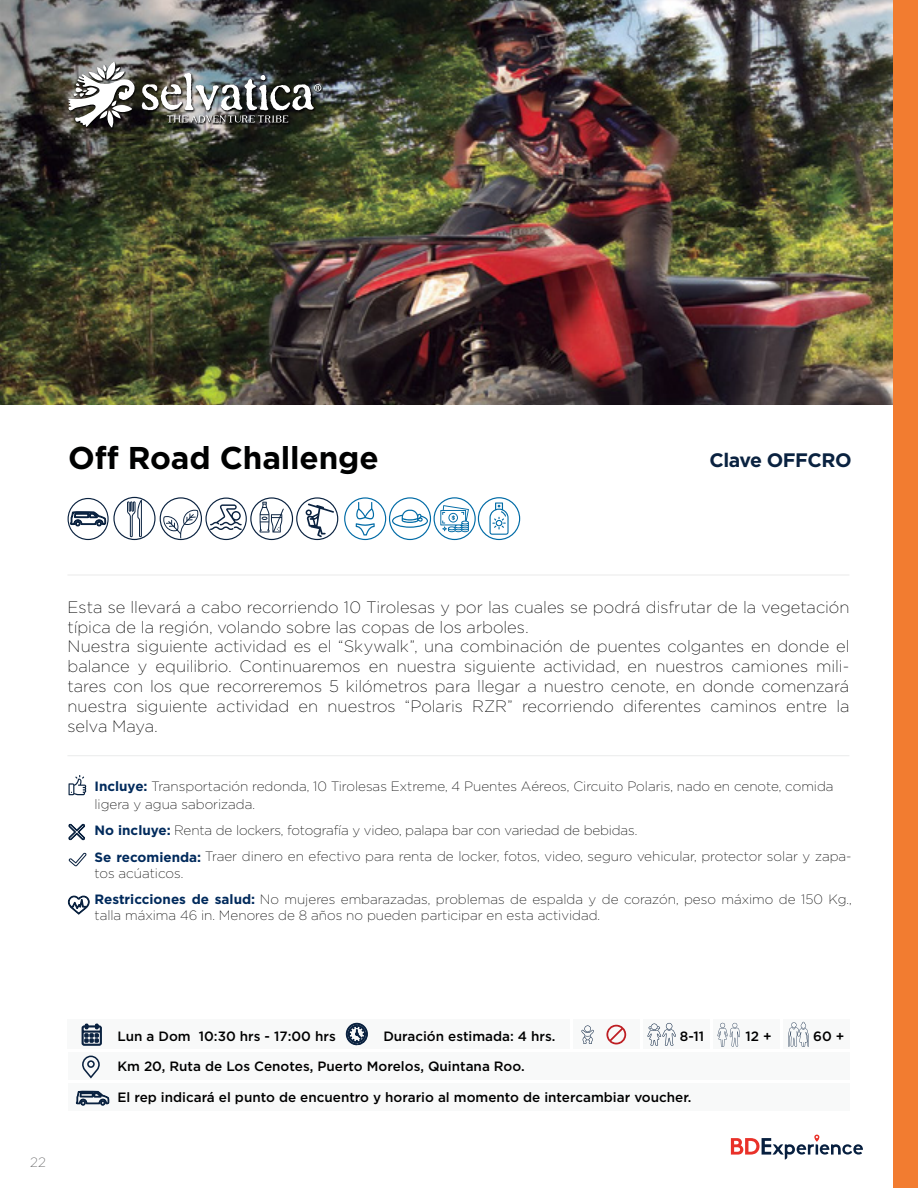
<style>
.page{position:relative;width:918px;height:1188px;background:#fff}
.page>*{position:absolute;margin:0;border:0;box-sizing:border-box;transform-origin:0 0}
.t1{font:700 31.5px "Gotham";letter-spacing:-.005em;color:#000101}
.t2{font:700 19.5px "Gotham";letter-spacing:-.025em;color:#0a2240}
.t3{font:200 16.5px/19.8px "Gotham";color:#000}
.t4{font:200 13.5px/26.4px "Gotham";color:#000}
.t5{font:500 13.5px "Gotham";color:#000}
.t6{font:200 13.5px "Gotham";color:#59595a}
.s1{font-weight:700;color:#002a5c}
</style>
<div class="page">
<img style="left:0;top:0;width:893px;height:405px">
<hr style="left:67px;top:755px;width:782px;height:1px;background:#eceded">
<hr style="left:67px;top:574px;width:782px;height:2px;background:#eceded">
<svg style="left:69px;top:775px;width:17px;height:20px"></svg>
<svg style="left:68px;top:823px;width:17px;height:18px"></svg>
<svg style="left:69px;top:853px;width:18px;height:13px"></svg>
<svg style="left:68px;top:896px;width:22px;height:19px"></svg>
<div style="left:68px;top:1052px;width:782px;height:28px;background:#f8f9f9"></div>
<svg style="left:82px;top:1056px;width:18px;height:23px"></svg>
<svg style="left:344px;top:497px;width:176px;height:43px"></svg>
<svg style="left:68px;top:497px;width:270px;height:43px"></svg>
<div style="left:573px;top:1020px;width:67px;height:29px;background:#f8f9f9"></div>
<svg style="left:606px;top:1025px;width:20px;height:19px"></svg>
<div style="left:643px;top:1020px;width:67px;height:29px;background:#f8f9f9"></div>
<div style="left:713px;top:1020px;width:67px;height:29px;background:#f8f9f9"></div>
<div style="left:783px;top:1020px;width:67px;height:29px;background:#f8f9f9"></div>
<div style="left:68px;top:1020px;width:502px;height:29px;background:#f8f9f9"></div>
<svg style="left:581px;top:1025px;width:13px;height:19px"></svg>
<svg style="left:788px;top:1022px;width:21px;height:25px"></svg>
<svg style="left:82px;top:1024px;width:20px;height:22px"></svg>
<svg style="left:717px;top:1023px;width:23px;height:24px"></svg>
<svg style="left:647px;top:1023px;width:29px;height:23px"></svg>
<div style="left:68px;top:1083px;width:782px;height:28px;background:#f8f9f9"></div>
<svg style="left:75px;top:1090px;width:34px;height:16px"></svg>
<svg style="left:346px;top:1023px;width:22px;height:22px"></svg>
<svg style="left:69px;top:61px;width:254px;height:68px;background:#3b3d38"></svg>
<svg style="left:68px;top:62px;width:67px;height:66px"></svg>
<svg style="left:142px;top:73px;width:179px;height:50px"></svg>
<div style="left:893px;top:0;width:25px;height:1188px;background:#f27c30"></div>
<svg style="left:730px;top:1134px;width:133px;height:26px"></svg>
<h1 class="t1" style="left:68px;top:440px;width:312px">Off Road Challenge</h1>
<p class="t2" style="left:709px;top:449px;width:144px">Clave OFFCRO</p>
<p class="t3" style="left:68px;top:597px;width:783px">Esta se llevará a cabo recorriendo 10 Tirolesas y por las cuales se podrá disfrutar de la vegetación típica de la región, volando sobre las copas de los arboles.<br>Nuestra siguiente actividad es el “Skywalk”, una combinación de puentes colgantes en donde el balance y equilibrio. Continuaremos en nuestra siguiente actividad, en nuestros camiones mili&shy;tares con los que recorreremos 5 kilómetros para llegar a nuestro cenote, en donde comenzará nuestra siguiente actividad en nuestros “Polaris RZR” recorriendo diferentes caminos entre la selva Maya.</p>
<p class="t4" style="left:94px;top:777px;width:741px;line-height:18px"><span class="s1">Incluye:</span> Transportación redonda, 10 Tirolesas Extreme, 4 Puentes Aéreos, Circuito Polaris, nado en cenote, comida ligera y agua saborizada.</p>
<p class="t4" style="left:94px;top:817px;width:759px"><span class="s1">No incluye:</span> Renta de lockers, fotografía y video, palapa bar con variedad de bebidas.<br><span class="s1">Se recomienda:</span> Traer dinero en efectivo para renta de locker, fotos, video, seguro vehicular, protector solar y zapa-</p>
<p class="t4" style="left:94px;top:860px;width:759px">tos acúaticos.<br><span class="s1">Restricciones de salud:</span> No mujeres embarazadas, problemas de espalda y de corazón, peso máximo de 150 Kg.,</p>
<p class="t4" style="left:95px;top:902px;width:507px">talla máxima 46 in. Menores de 8 años no pueden participar en esta actividad.</p>
<p class="t6" style="left:30px;top:1154px;width:17px">22</p>
<p class="t5" style="left:383px;top:1027px;width:174px">Duración estimada: 4 hrs.</p>
<p class="t5" style="left:117px;top:1028px;width:220px">Lun a Dom 10:30 hrs - 17:00 hrs</p>
<p class="t5" style="left:680px;top:1027px;width:26px">8-11</p>
<p class="t5" style="left:746px;top:1027px;width:28px">12 +</p>
<p class="t5" style="left:813px;top:1027px;width:33px">60 +</p>
<p class="t5" style="left:117px;top:1058px;width:409px">Km 20, Ruta de Los Cenotes, Puerto Morelos, Quintana Roo.</p>
<p class="t5" style="left:117px;top:1088px;width:576px">El rep indicará el punto de encuentro y horario al momento de intercambiar voucher.</p>
</div>
